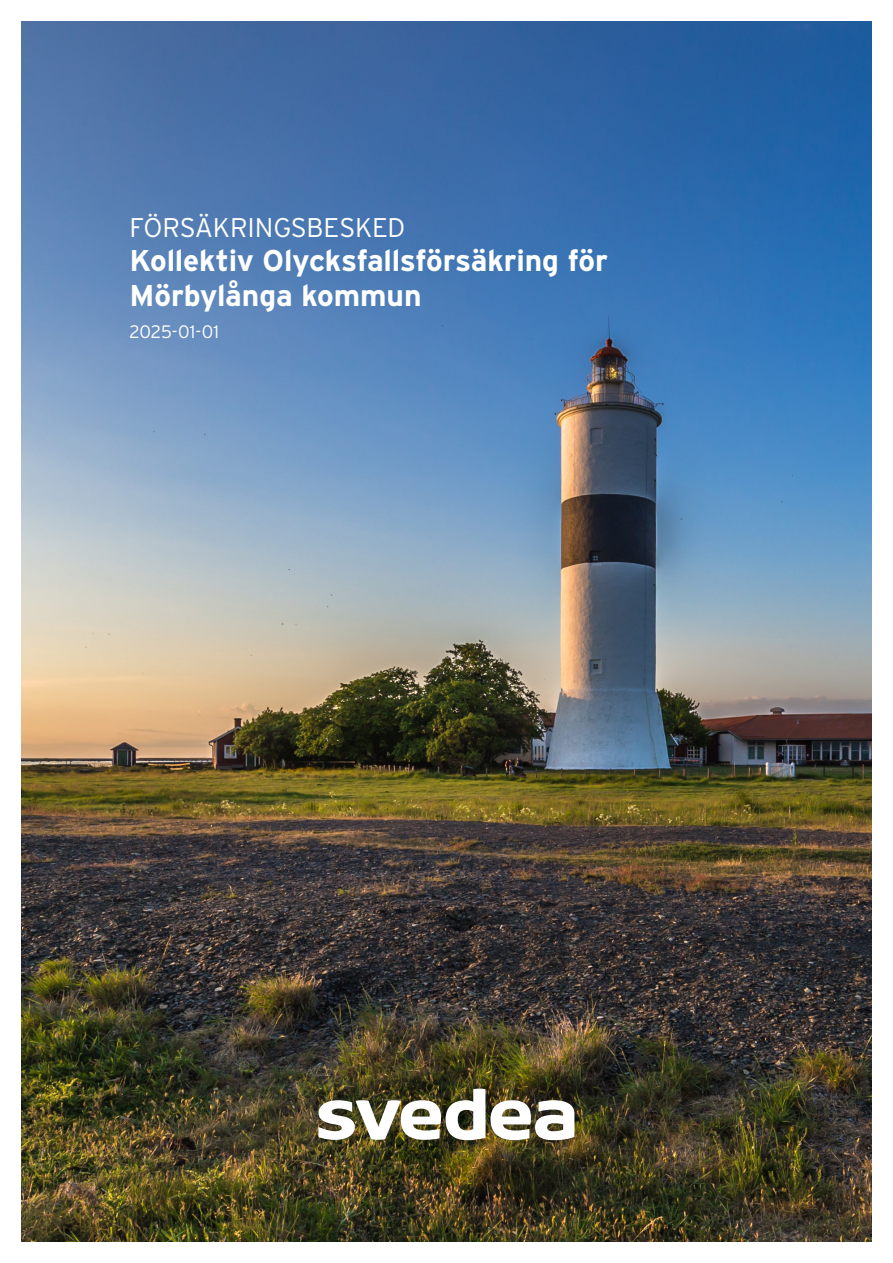
<style>
.page{position:relative;width:893px;height:1263px;background:#fff}
.page>*{position:absolute;margin:0;border:0;box-sizing:border-box;transform-origin:0 0}
.t1{font:700 30px "Interstate";letter-spacing:-.01em;color:#fff}
.t2{font:300 27px "Interstate";letter-spacing:-.01em;color:#fff}
.Rubrik_1{font:300 18px "Interstate";color:#fff}
</style>
<div class="page">
<img style="left:21px;top:21px;width:850px;height:1221px">
<svg style="left:491px;top:1100px;width:83px;height:40px"></svg>
<img style="left:319px;top:1089px;width:166px;height:51px">
<p class="t2" style="left:130px;top:212px;width:277px">FÖRSÄKRINGSBESKED</p>
<p class="t1" style="left:130px;top:244px;width:480px">Kollektiv Olycksfallsförsäkring för</p>
<p class="t1" style="left:130px;top:279px;width:293px">Mörbylånga kommun</p>
<p class="Rubrik_1" style="left:130px;top:321px;width:91px">2025-01-01</p>
</div>
